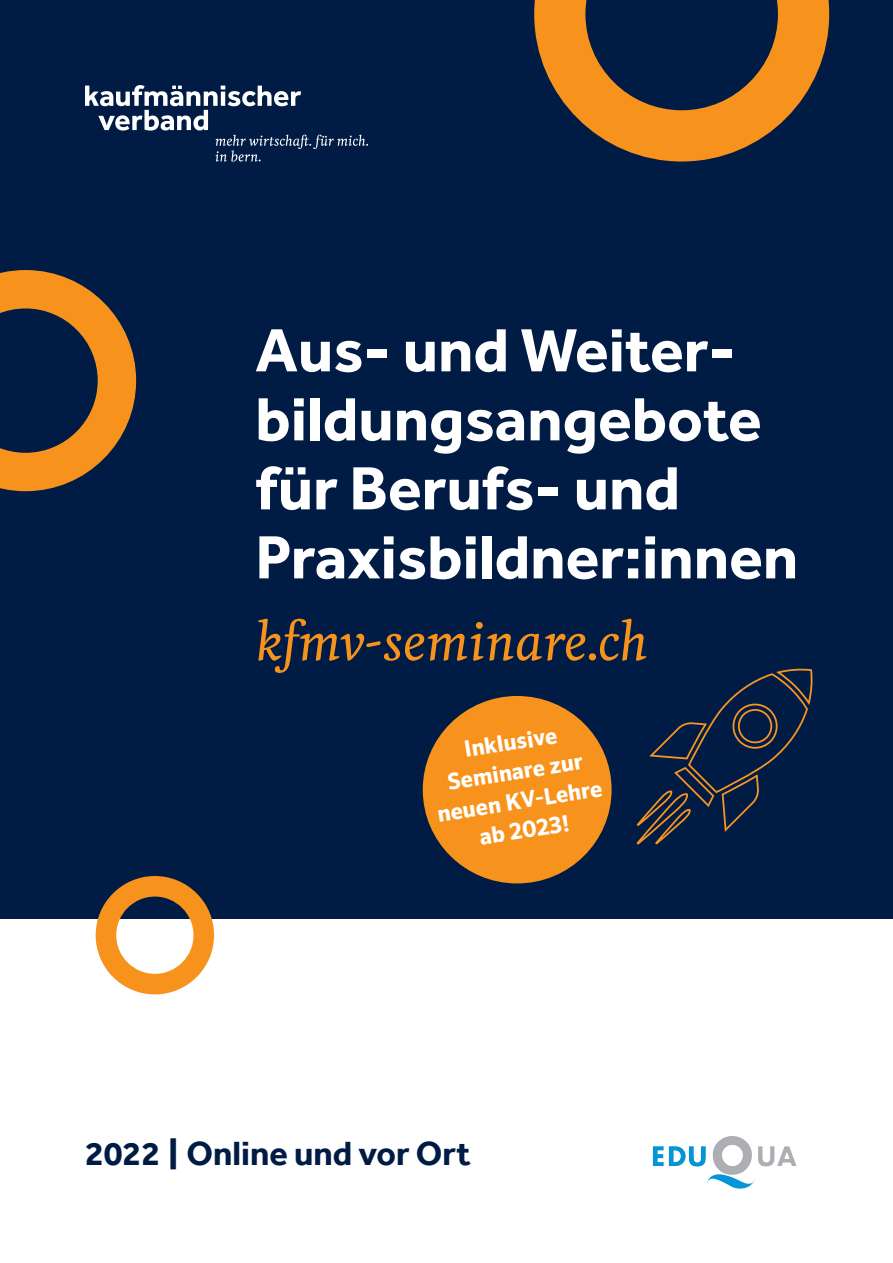
<style>
.page{position:relative;width:893px;height:1263px;background:#fff}
.page>*{position:absolute;margin:0;border:0;box-sizing:border-box;transform-origin:0 0}
.t1{font:700 63px "Effra";color:#fff}
.t2{font:italic 500 51px "Feijoa";color:#f7931d}
.t3{font:700 34.5px "Effra";color:#001c44}
.Subtitel_Grün{font:700 22.65px/29.5px "Sero Pro";color:#fff;text-align:center}
.s1{font-family:"Sero Pro"}
</style>
<div class="page">
<img style="left:712px;top:1136px;width:22px;height:39px">
<div style="left:0;top:0;width:893px;height:918px;background:#001c44"></div>
<svg style="left:85px;top:85px;width:283px;height:77px"></svg>
<svg style="left:637px;top:669px;width:175px;height:175px"></svg>
<svg style="left:0;top:270px;width:136px;height:221px"></svg>
<svg style="left:534px;top:0;width:295px;height:162px"></svg>
<svg style="left:96px;top:876px;width:118px;height:118px"></svg>
<div style="left:423px;top:696px;width:189px;height:187px;background:#f7931d;border-radius:50%"></div>
<p class="t1" style="left:255px;top:312px;width:482px">Aus- und Weiter-</p>
<p class="t1" style="left:255px;top:381px;width:508px">bildungsangebote</p>
<p class="t1" style="left:255px;top:450px;width:426px">für Berufs- und</p>
<p class="t1" style="left:255px;top:519px;width:544px">Praxisbildner:innen</p>
<p class="t2" style="left:255px;top:609px;width:394px">kfmv-seminare.ch</p>
<p class="Subtitel_Grün" style="left:462px;top:735px;width:96px;rotate:-9deg">Inklusive</p>
<p class="Subtitel_Grün" style="left:445px;top:768px;width:138px;rotate:-9deg">Seminare zur</p>
<p class="Subtitel_Grün" style="left:435px;top:799px;width:168px;rotate:-9deg">neuen KV-Lehre ab 2023!</p>
<p class="t3" style="left:85px;top:1132px;width:387px">2022 <span class="s1">|</span> Online und vor Ort</p>
</div>
